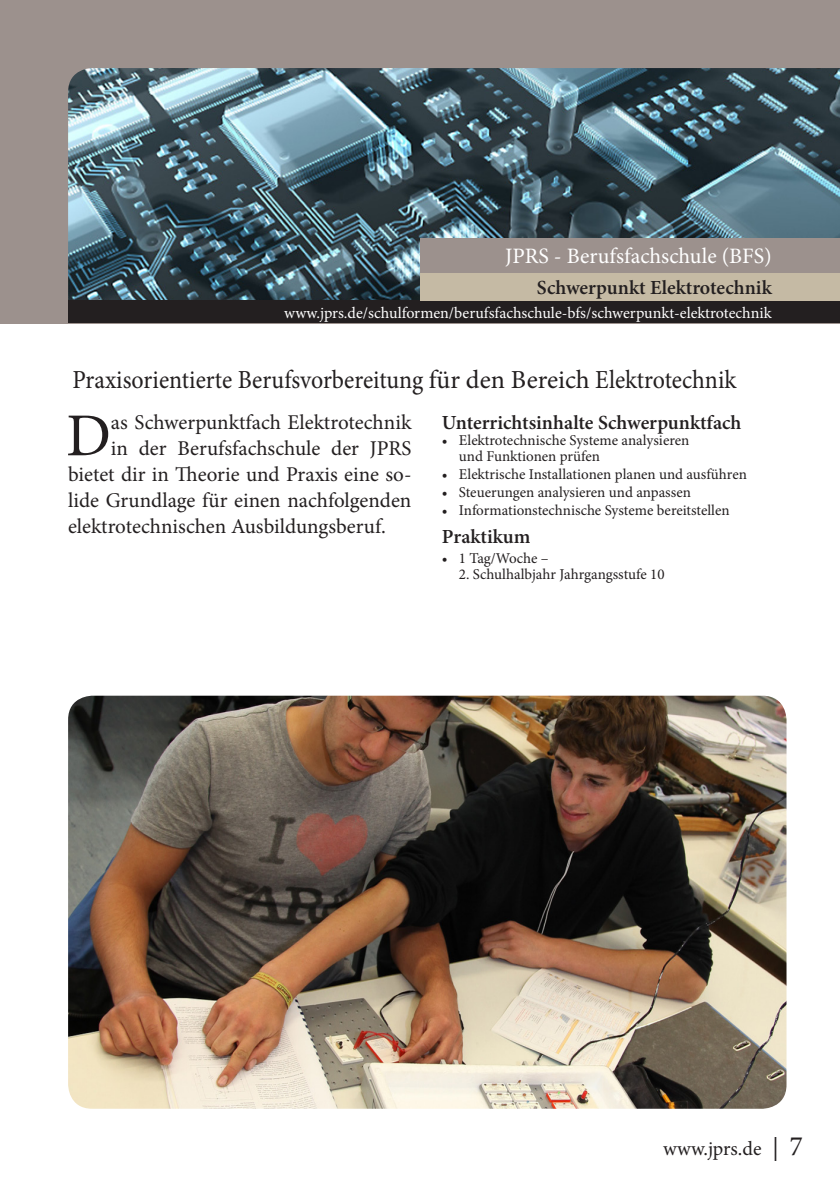
<style>
.page{position:relative;width:840px;height:1191px;background:#fff}
.page>*{position:absolute;margin:0;border:0;box-sizing:border-box;transform-origin:0 0}
.Initiale{font:61px "Minion Pro";color:#231f20}
.Minion_Text_Head{font:26px "Minion Pro";color:#231f20;scale:.92 1}
.Rubrik_links{font:22px "Minion Pro";color:#fff}
.Initiale-2{font:21px "Minion Pro";color:#231f20}
.Bullets_Head{font:600 20px "Minion Pro";color:#231f20}
.t1{font:20px "Minion Pro";letter-spacing:-.005em;color:#231f20}
.t2{font:16px "Minion Pro";color:#fff}
.t3{font:15px/16px "Minion Pro";letter-spacing:-.005em;color:#231f20}
.s1{font-size:24px}
.s2{font-size:28px}
</style>
<div class="page">
<div style="left:0;top:0;width:839px;height:323px;background:#9c918d"></div>
<img style="left:68px;top:68px;width:771px;height:232px">
<img style="left:68px;top:695px;width:718px;height:413px">
<div style="left:68px;top:300px;width:771px;height:23px;background:#231f20"></div>
<div style="left:420px;top:272px;width:419px;height:28px;background:#c5baa4"></div>
<div style="left:420px;top:238px;width:419px;height:34px;background:#9c918d"></div>
<p class="Rubrik_links" style="left:448px;top:241px;width:317px">JPRS - Berufliches Gymnasium (BG</p>
<p class="Bullets_Head" style="left:536px;top:273px;width:236px">Schwerpunkt Elektrotechnik</p>
<p class="t2" style="left:284px;top:302px;width:489px">www.jprs.de/schulformen/berufsfachschule-bfs/schwerpunkt-elektrotechnik</p>
<p class="Rubrik_links" style="left:505px;top:241px;width:268px">JPRS - Berufsfachschule (BFS)</p>
<p class="Bullets_Head" style="left:589px;top:273px;width:183px">JPRS-Medienzentrum</p>
<p class="t2" style="left:428px;top:302px;width:344px">www.jprs.de/schulformen/berufliches-gymnasium-bg</p>
<p class="Minion_Text_Head" style="left:72px;top:362px;width:723px">Praxisorientierte Berufsvorbereitung für den Bereich Elektrotechnik</p>
<p class="Initiale" style="left:66px;top:395px;width:46px">D</p>
<p class="Initiale-2" style="left:111px;top:408px;width:302px">as Schwerpunktfach Elektrotechnik</p>
<p class="Initiale-2" style="left:111px;top:434px;width:302px">in der Berufsfachschule der JPRS</p>
<p class="Initiale-2" style="left:68px;top:460px;width:344px">bietet dir in Theorie und Praxis eine so-</p>
<p class="Initiale-2" style="left:68px;top:486px;width:344px">lide Grundlage für einen nachfolgenden</p>
<p class="Initiale-2" style="left:68px;top:512px;width:319px">elektrotechnischen Ausbildungsberuf.</p>
<p class="Bullets_Head" style="left:441px;top:408px;width:301px">Unterrichtsinhalte Schwerpunktfach</p>
<p class="t3" style="left:458px;top:432px;width:232px;text-indent:-17px">• Elektrotechnische Systeme analysieren und Funktionen prüfen</p>
<p class="t3" style="left:441px;top:466px;width:306px">• Elektrische Installationen planen und ausführen</p>
<p class="t3" style="left:441px;top:484px;width:250px">• Steuerungen analysieren und anpassen</p>
<p class="t3" style="left:441px;top:502px;width:289px">• Informationstechnische Systeme bereitstellen</p>
<p class="Bullets_Head" style="left:441px;top:523px;width:90px">Praktikum</p>
<p class="t3" style="left:441px;top:550px;width:108px">• 1 Tag/Woche –</p>
<p class="t3" style="left:458px;top:566px;width:207px">2. Schulhalbjahr Jahrgangsstufe 10</p>
<h3 class="t1" style="left:663px;top:1134px;width:141px">www.jprs.de <span class="s1">|</span> <span class="s2">7</span></h3>
</div>
